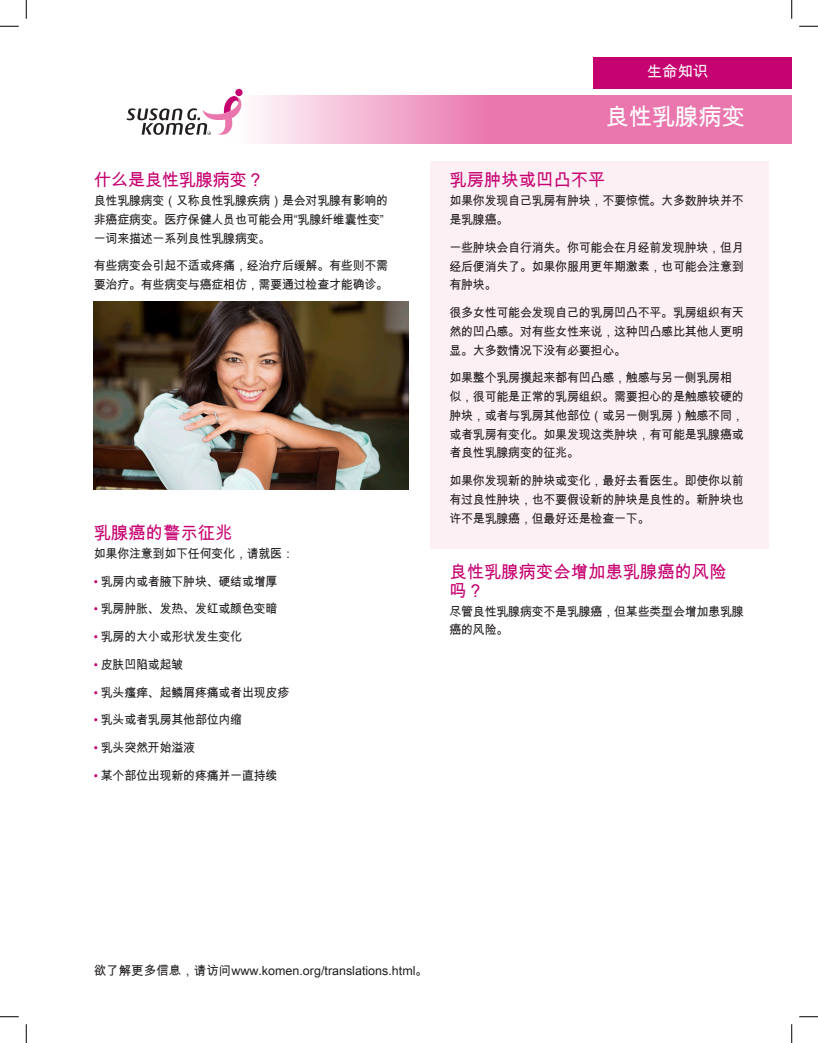
<style>
.page{position:relative;width:818px;height:1043px;background:#fff}
.page>*{position:absolute;margin:0;border:0;box-sizing:border-box;transform-origin:0 0}
.t1{font:23.62px "Arial Unicode MS";letter-spacing:-.015em;color:#fff}
.t2{font:17.5px/18.8px "Arial Unicode MS";color:#c60170}
.t3{font:17.5px "Arial Unicode MS";letter-spacing:-.02em;color:#c60170}
.t4{font:15.5px "Arial Unicode MS";color:#fff}
.Text__12_pt{font:12.5px/18.8px "Arial Unicode MS";letter-spacing:-.02em;color:#231f20;scale:.96 1}
.Text__12_pt-2{font:12.5px "Arial Unicode MS";color:#231f20}
.s1{color:#c60170}
</style>
<div class="page">
<div style="left:430px;top:161px;width:339px;height:387px;background:#fcf0f5"></div>
<svg style="left:255px;top:95px;width:536px;height:49px;background:#ee91be"></svg>
<div style="left:593px;top:57px;width:198px;height:31px;background:#c60170"></div>
<svg style="left:127px;top:89px;width:115px;height:46px"></svg>
<img style="left:94px;top:302px;width:315px;height:187px">
<svg style="left:0;top:25px;width:19px;height:2px"></svg>
<svg style="left:799px;top:25px;width:19px;height:2px"></svg>
<svg style="left:0;top:1016px;width:19px;height:1px"></svg>
<svg style="left:799px;top:1016px;width:19px;height:1px"></svg>
<svg style="left:25px;top:0;width:2px;height:19px"></svg>
<svg style="left:25px;top:1024px;width:2px;height:18px"></svg>
<svg style="left:791px;top:0;width:1px;height:19px"></svg>
<svg style="left:791px;top:1024px;width:1px;height:18px"></svg>
<p class="t3" style="left:94px;top:167px;width:172px">什么是良性乳腺病变？</p>
<p class="Text__12_pt" style="left:94px;top:191px;width:308px">良性乳腺病变（又称良性乳腺疾病）是会对乳腺有影响的非癌症病变。医疗保健人员也可能会用“乳腺纤维囊性变”一词来描述一系列良性乳腺病变。</p>
<p class="Text__12_pt" style="left:94px;top:256px;width:308px">有些病变会引起不适或疼痛，经治疗后缓解。有些则不需要治疗。有些病变与癌症相仿，需要通过检查才能确诊。</p>
<p class="t2" style="left:94px;top:523px;width:140px">乳腺癌的警示征兆</p>
<p class="Text__12_pt" style="left:94px;top:543px;width:210px">如果你注意到如下任何变化，请就医：</p>
<p class="Text__12_pt" style="left:94px;top:571px;width:193px"><span class="s1">•</span> 乳房内或者腋下肿块、硬结或增厚</p>
<p class="Text__12_pt" style="left:94px;top:599px;width:193px"><span class="s1">•</span> 乳房肿胀、发热、发红或颜色变暗</p>
<p class="Text__12_pt" style="left:94px;top:627px;width:156px"><span class="s1">•</span> 乳房的大小或形状发生变化</p>
<p class="Text__12_pt" style="left:94px;top:654px;width:95px"><span class="s1">•</span> 皮肤凹陷或起皱</p>
<p class="Text__12_pt" style="left:94px;top:682px;width:205px"><span class="s1">•</span> 乳头瘙痒、起鳞屑疼痛或者出现皮疹</p>
<p class="Text__12_pt" style="left:94px;top:710px;width:156px"><span class="s1">•</span> 乳头或者乳房其他部位内缩</p>
<p class="Text__12_pt" style="left:94px;top:738px;width:107px"><span class="s1">•</span> 乳头突然开始溢液</p>
<p class="Text__12_pt" style="left:94px;top:765px;width:193px"><span class="s1">•</span> 某个部位出现新的疼痛并一直持续</p>
<p class="t4" style="left:647px;top:61px;width:63px">生命知识</p>
<p class="t1" style="left:605px;top:100px;width:141px">良性乳腺病变</p>
<p class="t2" style="left:449px;top:170px;width:157px">乳房肿块或凹凸不平</p>
<p class="Text__12_pt" style="left:449px;top:191px;width:308px">如果你发现自己乳房有肿块，不要惊慌。大多数肿块并不是乳腺癌。</p>
<p class="Text__12_pt" style="left:449px;top:238px;width:308px;text-align:justify">一些肿块会自行消失。你可能会在月经前发现肿块，但月经后便消失了。如果你服用更年期激素，也可能会注意到有肿块。</p>
<p class="Text__12_pt" style="left:449px;top:303px;width:308px;text-align:justify">很多女性可能会发现自己的乳房凹凸不平。乳房组织有天然的凹凸感。对有些女性来说，这种凹凸感比其他人更明显。大多数情况下没有必要担心。</p>
<p class="Text__12_pt" style="left:449px;top:368px;width:308px">如果整个乳房摸起来都有凹凸感，触感与另一侧乳房相似，很可能是正常的乳房组织。需要担心的是触感较硬的肿块，或者与乳房其他部位（或另一侧乳房）触感不同，或者乳房有变化。如果发现这类肿块，有可能是乳腺癌或者良性乳腺病变的征兆。</p>
<p class="Text__12_pt" style="left:449px;top:471px;width:308px;text-align:justify">如果你发现新的肿块或变化，最好去看医生。即使你以前有过良性肿块，也不要假设新的肿块是良性的。新肿块也许不是乳腺癌，但最好还是检查一下。</p>
<p class="t2" style="left:449px;top:562px;width:279px">良性乳腺病变会增加患乳腺癌的风险吗？</p>
<p class="Text__12_pt" style="left:449px;top:601px;width:308px">尽管良性乳腺病变不是乳腺癌，但某些类型会增加患乳腺癌的风险。</p>
<p class="Text__12_pt-2" style="left:94px;top:961px;width:335px">欲了解更多信息，请访问www.komen.org/translations.html。</p>
</div>
